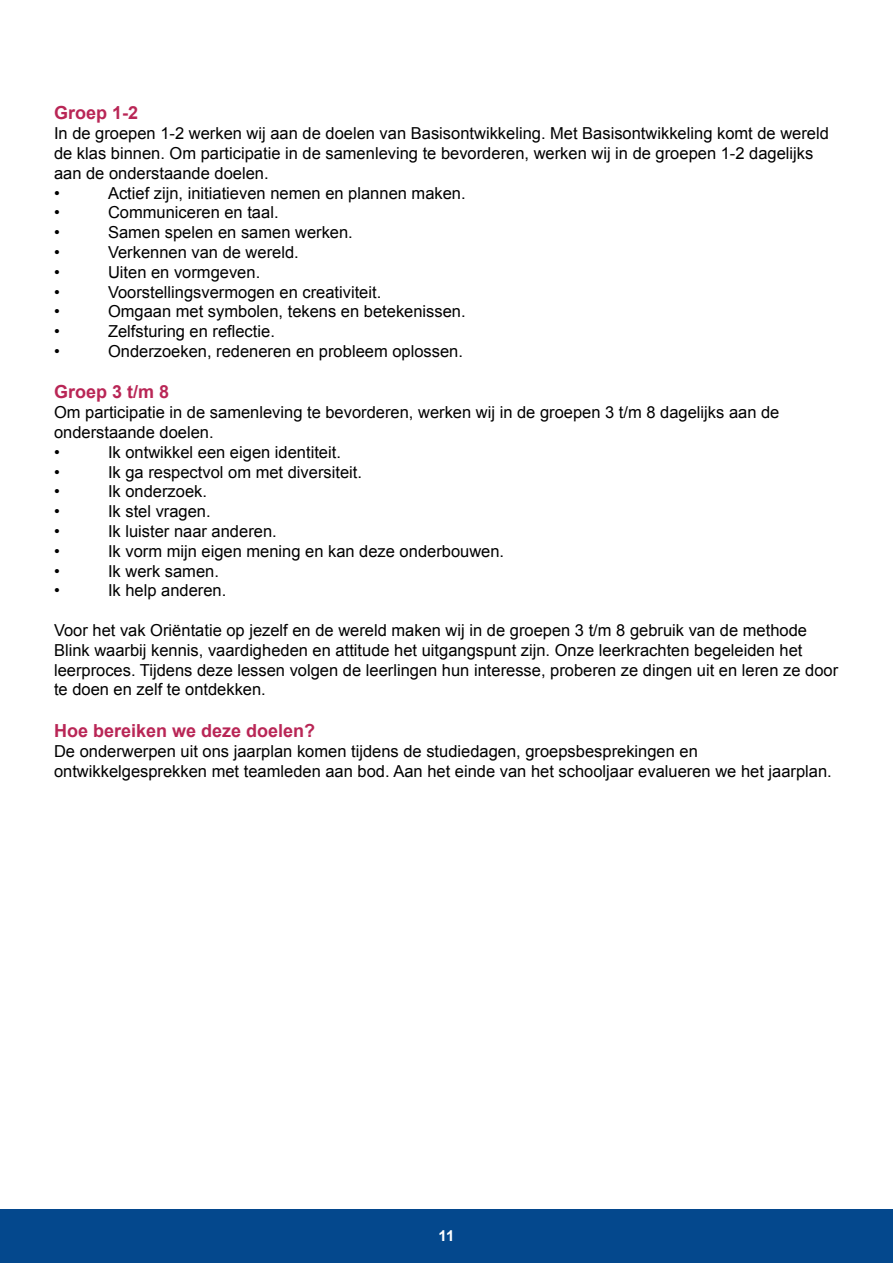
<style>
.page{position:relative;width:893px;height:1263px;background:#fff}
.page>*{position:absolute;margin:0;border:0;box-sizing:border-box;transform-origin:0 0}
.t1{font:700 18px "Arial";color:#b92656}
.t2{font:16.5px/19.8px "Arial";color:#000}
.t3{font:700 15px "Arial";color:#fff}
</style>
<div class="page">
<div style="left:0;top:1209px;width:893px;height:54px;background:#04488d"></div>
<p class="t1" style="left:54px;top:101px;width:86px">Groep 1-2</p>
<p class="t2" style="left:54px;top:124px;width:776px">In de groepen 1-2 werken wij aan de doelen van Basisontwikkeling. Met Basisontwikkeling komt de wereld de klas binnen. Om participatie in de samenleving te bevorderen, werken wij in de groepen 1-2 dagelijks aan de onderstaande doelen.<br>•</p>
<p class="t2" style="left:108px;top:183px;width:359px">Actief zijn, initiatieven nemen en plannen maken.</p>
<p class="t2" style="left:54px;top:203px;width:7px">•</p>
<p class="t2" style="left:108px;top:203px;width:172px">Communiceren en taal.</p>
<p class="t2" style="left:54px;top:223px;width:7px">•</p>
<p class="t2" style="left:108px;top:223px;width:246px">Samen spelen en samen werken.</p>
<p class="t2" style="left:54px;top:242px;width:7px">•</p>
<p class="t2" style="left:108px;top:242px;width:192px">Verkennen van de wereld.</p>
<p class="t2" style="left:54px;top:262px;width:7px">•</p>
<p class="t2" style="left:108px;top:262px;width:154px">Uiten en vormgeven.</p>
<p class="t2" style="left:54px;top:282px;width:7px">•</p>
<p class="t2" style="left:108px;top:282px;width:275px">Voorstellingsvermogen en creativiteit.</p>
<p class="t2" style="left:54px;top:302px;width:7px">•</p>
<p class="t2" style="left:108px;top:302px;width:359px">Omgaan met symbolen, tekens en betekenissen.</p>
<p class="t2" style="left:54px;top:322px;width:7px">•</p>
<p class="t2" style="left:108px;top:322px;width:168px">Zelfsturing en reflectie.</p>
<p class="t2" style="left:54px;top:341px;width:7px">•</p>
<p class="t2" style="left:108px;top:341px;width:356px">Onderzoeken, redeneren en probleem oplossen.</p>
<p class="t1" style="left:54px;top:380px;width:117px">Groep 3 t/m 8</p>
<p class="t2" style="left:54px;top:403px;width:727px">Om participatie in de samenleving te bevorderen, werken wij in de groepen 3 t/m 8 dagelijks aan de onderstaande doelen.<br>•</p>
<p class="t2" style="left:108px;top:442px;width:234px">Ik ontwikkel een eigen identiteit.</p>
<p class="t2" style="left:54px;top:462px;width:7px">•</p>
<p class="t2" style="left:108px;top:462px;width:256px">Ik ga respectvol om met diversiteit.</p>
<p class="t2" style="left:54px;top:482px;width:7px">•</p>
<p class="t2" style="left:108px;top:482px;width:101px">Ik onderzoek.</p>
<p class="t2" style="left:54px;top:502px;width:7px">•</p>
<p class="t2" style="left:108px;top:502px;width:104px">Ik stel vragen.</p>
<p class="t2" style="left:54px;top:521px;width:7px">•</p>
<p class="t2" style="left:108px;top:521px;width:170px">Ik luister naar anderen.</p>
<p class="t2" style="left:54px;top:541px;width:7px">•</p>
<p class="t2" style="left:108px;top:541px;width:398px">Ik vorm mijn eigen mening en kan deze onderbouwen.</p>
<p class="t2" style="left:54px;top:561px;width:7px">•</p>
<p class="t2" style="left:108px;top:561px;width:112px">Ik werk samen.</p>
<p class="t2" style="left:54px;top:581px;width:7px">•</p>
<p class="t2" style="left:108px;top:581px;width:120px">Ik help anderen.</p>
<p class="t2" style="left:54px;top:620px;width:786px">Voor het vak Oriëntatie op jezelf en de wereld maken wij in de groepen 3 t/m 8 gebruik van de methode Blink waarbij kennis, vaardigheden en attitude het uitgangspunt zijn. Onze leerkrachten begeleiden het leerproces. Tijdens deze lessen volgen de leerlingen hun interesse, proberen ze dingen uit en leren ze door te doen en zelf te ontdekken.</p>
<p class="t1" style="left:54px;top:719px;width:263px">Hoe bereiken we deze doelen?</p>
<p class="t2" style="left:54px;top:741px;width:779px">De onderwerpen uit ons jaarplan komen tijdens de studiedagen, groepsbesprekingen en ontwikkelgesprekken met teamleden aan bod. Aan het einde van het schooljaar evalueren we het jaarplan.</p>
<p class="t3" style="left:439px;top:1226px;width:17px">11</p>
</div>
